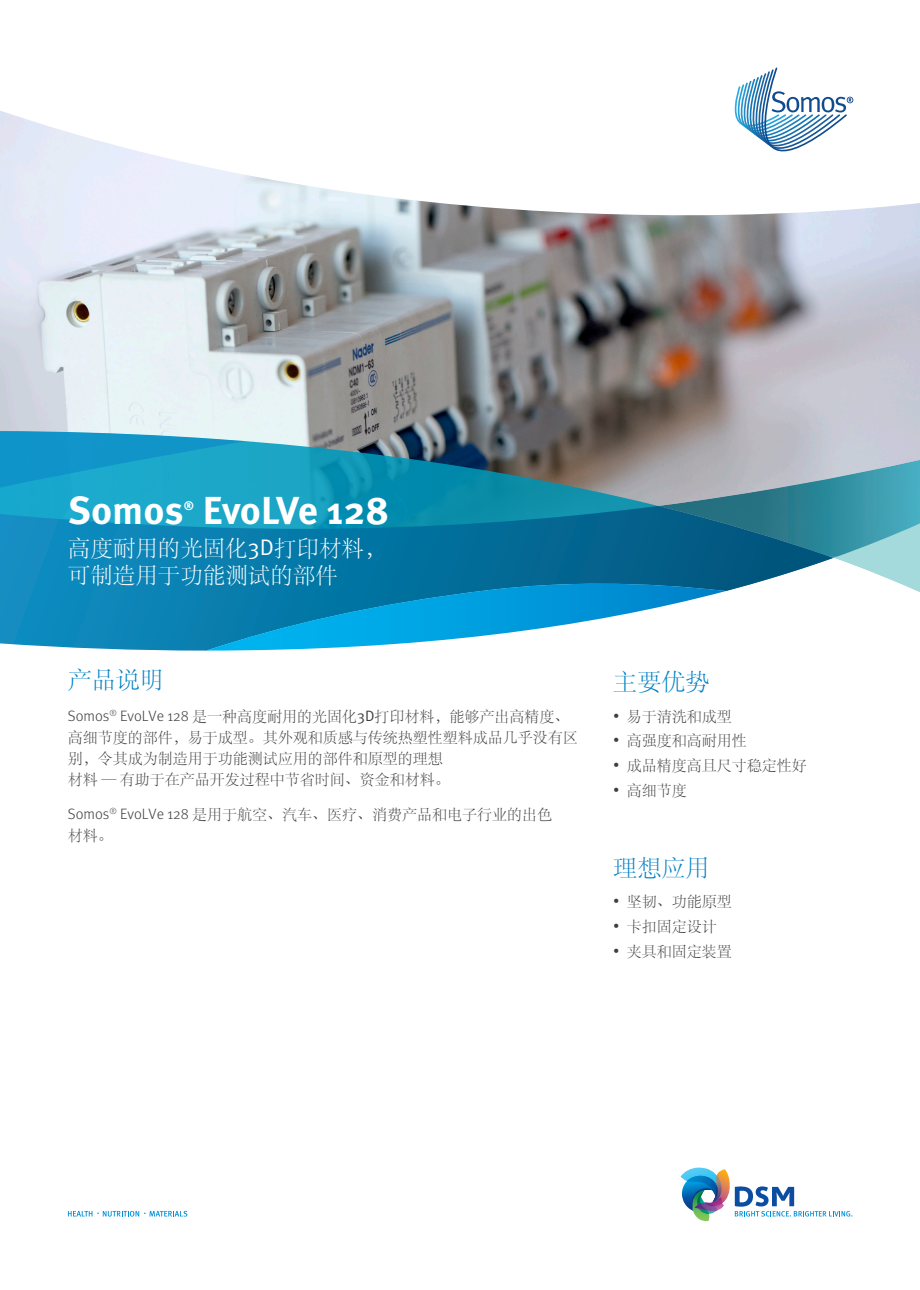
<style>
.page{position:relative;width:920px;height:1290px;background:#fff}
.page>*{position:absolute;margin:0;border:0;box-sizing:border-box;transform-origin:0 0}
.t1{font:700 39px "Meta Pro";color:#fff}
.t2{font:24px "ST Song";color:#0080c6}
.t3{font:22.5px/27px "ST Song";color:#fff}
.t4{font:15px/21px "ST Song";color:#3e3e3f}
.t5{font:700 12.3px "Meta Pro";color:#fff}
.s1{font-family:"Meta Pro Norm"}
.s2{font-family:"Meta Pro";font-weight:300}
</style>
<div class="page">
<img style="left:0;top:276px;width:920px;height:155px">
<svg style="left:0;top:431px;width:920px;height:220px;background:#4199b8"></svg>
<svg style="left:681px;top:1167px;width:171px;height:55px"></svg>
<svg style="left:68px;top:1211px;width:119px;height:5px"></svg>
<svg style="left:0;top:67px;width:920px;height:209px"></svg>
<svg style="left:735px;top:68px;width:118px;height:83px"></svg>
<p class="t1" style="left:68px;top:480px;width:117px">Somos</p>
<p class="t5" style="left:184px;top:496px;width:12px">®</p>
<p class="t1" style="left:203px;top:480px;width:188px">EvoLVe 128</p>
<p class="t3" style="left:68px;top:534px;width:320px">高度耐用的光固化<span class="s1">3D</span>打印材料，可制造用于功能测试的部件</p>
<p class="t2" style="left:68px;top:663px;width:98px">产品说明</p>
<p class="t4" style="left:68px;top:705px;width:512px"><span class="s2">Somos</span><sup>®</sup> <span class="s2">EvoLVe 128</span> 是一种高度耐用的光固化<span class="s1">3D</span>打印材料，能够产出高精度、高细节度的部件，易于成型。其外观和质感与传统热塑性塑料成品几乎没有区别，令其成为制造用于功能测试应用的部件和原型的理想<br>材料 — 有助于在产品开发过程中节省时间、资金和材料。</p>
<p class="t4" style="left:68px;top:803px;width:486px"><span class="s2">Somos</span><sup>®</sup> <span class="s2">EvoLVe 128</span> 是用于航空、汽车、医疗、消费产品和电子行业的出色材料。</p>
<p class="t2" style="left:613px;top:665px;width:97px">主要优势</p>
<p class="t4" style="left:613px;top:705px;width:120px"><span class="s2">•</span> 易于清洗和成型</p>
<p class="t4" style="left:613px;top:730px;width:135px"><span class="s2">•</span> 高强度和高耐用性</p>
<p class="t4" style="left:613px;top:754px;width:195px"><span class="s2">•</span> 成品精度高且尺寸稳定性好</p>
<p class="t4" style="left:613px;top:779px;width:75px"><span class="s2">•</span> 高细节度</p>
<p class="t2" style="left:613px;top:851px;width:97px">理想应用</p>
<p class="t4" style="left:613px;top:891px;width:120px"><span class="s2">•</span> 坚韧、功能原型</p>
<p class="t4" style="left:613px;top:916px;width:105px"><span class="s2">•</span> 卡扣固定设计</p>
<p class="t4" style="left:613px;top:940px;width:120px"><span class="s2">•</span> 夹具和固定装置</p>
</div>
